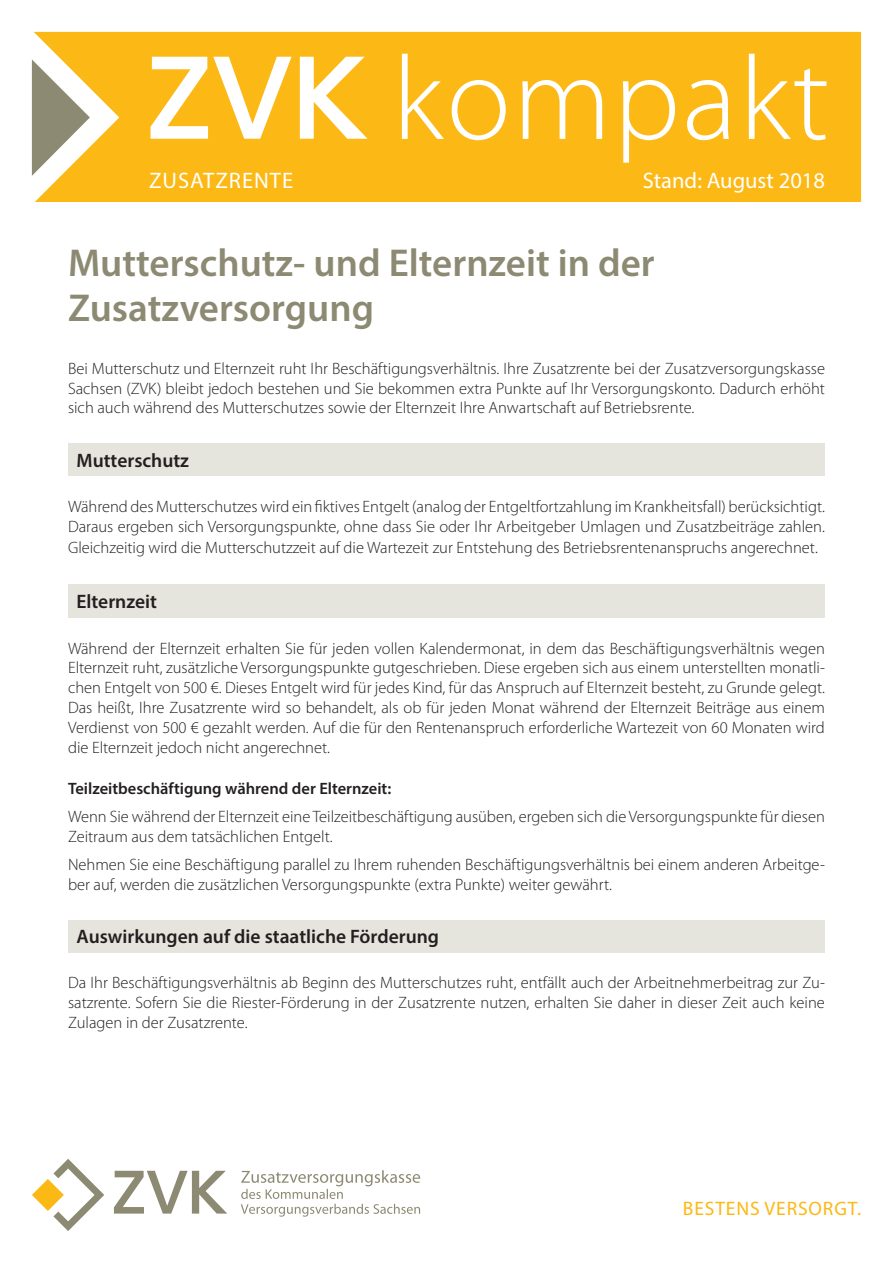
<style>
.page{position:relative;width:893px;height:1263px;background:#fff}
.page>*{position:absolute;margin:0;border:0;box-sizing:border-box;transform-origin:0 0}
.Head01{font:600 39px/45px "Myriad Pro";color:#8c8a72}
.t1{font:22.5px "Myriad Pro";color:#fff}
.t2{font:22.5px "Myriad Pro";letter-spacing:.045em;color:#fff}
.Head02_Balken{font:600 19.5px "Myriad Pro";color:#231f20}
.t3{font:19.5px "Myriad Pro";letter-spacing:.045em;color:#fcb814}
.Fliesstext{font:300 16.5px/19.8px "Myriad Pro";color:#231f20;text-align:justify}
.Fliesstext-2{font:600 16.5px "Myriad Pro";color:#231f20}
</style>
<div class="page">
<svg style="left:32px;top:1159px;width:72px;height:72px"></svg>
<svg style="left:114px;top:1171px;width:113px;height:42px"></svg>
<svg style="left:241px;top:1170px;width:179px;height:47px"></svg>
<div style="left:34px;top:32px;width:827px;height:170px;background:#fcb814"></div>
<svg style="left:32px;top:59px;width:58px;height:117px"></svg>
<svg style="left:151px;top:57px;width:141px;height:82px"></svg>
<svg style="left:300px;top:57px;width:67px;height:82px"></svg>
<svg style="left:402px;top:54px;width:424px;height:109px;background:#fcc135"></svg>
<div style="left:68px;top:443px;width:757px;height:33px;background:#e5e4dd"></div>
<div style="left:68px;top:584px;width:757px;height:34px;background:#e5e4dd"></div>
<div style="left:68px;top:920px;width:757px;height:32px;background:#e5e4dd"></div>
<p class="t2" style="left:149px;top:166px;width:146px">ZUSATZRENTE</p>
<p class="t1" style="left:643px;top:166px;width:184px">Stand: August 2018</p>
<p class="Head01" style="left:68px;top:239px;width:588px">Mutterschutz- und Elternzeit in der<br>Zusatzversorgung</p>
<p class="Fliesstext" style="left:68px;top:358px;width:758px">Bei Mutterschutz und Elternzeit ruht Ihr Beschäftigungsverhältnis. Ihre Zusatzrente bei der Zusatzversorgungskasse Sachsen (ZVK) bleibt jedoch bestehen und Sie bekommen extra Punkte auf Ihr Versorgungskonto. Dadurch erhöht sich auch während des Mutterschutzes sowie der Elternzeit Ihre Anwartschaft auf Betriebsrente.</p>
<p class="Head02_Balken" style="left:77px;top:448px;width:114px">Mutterschutz</p>
<p class="Fliesstext" style="left:68px;top:496px;width:758px">Während des Mutterschutzes wird ein fiktives Entgelt (analog der Entgeltfortzahlung im Krankheitsfall) berücksichtigt.<br>Daraus ergeben sich Versorgungspunkte, ohne dass Sie oder Ihr Arbeitgeber Umlagen und Zusatzbeiträge zahlen.</p>
<p class="Fliesstext" style="left:68px;top:538px;width:751px">Gleichzeitig wird die Mutterschutzzeit auf die Wartezeit zur Entstehung des Betriebsrentenanspruchs angerechnet.</p>
<p class="Head02_Balken" style="left:77px;top:589px;width:82px">Elternzeit</p>
<p class="Fliesstext" style="left:68px;top:638px;width:758px">Während der Elternzeit erhalten Sie für jeden vollen Kalendermonat, in dem das Beschäftigungsverhältnis wegen Elternzeit ruht, zusätzliche Versorgungspunkte gutgeschrieben. Diese ergeben sich aus einem unterstellten monatli&shy;chen Entgelt von 500 €. Dieses Entgelt wird für jedes Kind, für das Anspruch auf Elternzeit besteht, zu Grunde gelegt.<br>Das heißt, Ihre Zusatzrente wird so behandelt, als ob für jeden Monat während der Elternzeit Beiträge aus einem Verdienst von 500 € gezahlt werden. Auf die für den Rentenanspruch erforderliche Wartezeit von 60 Monaten wird die Elternzeit jedoch nicht angerechnet.</p>
<p class="Fliesstext-2" style="left:68px;top:778px;width:325px">Teilzeitbeschäftigung während der Elternzeit:</p>
<p class="Fliesstext" style="left:68px;top:806px;width:758px">Wenn Sie während der Elternzeit eine Teilzeitbeschäftigung ausüben, ergeben sich die Versorgungspunkte für diesen<br>Zeitraum aus dem tatsächlichen Entgelt.</p>
<p class="Fliesstext" style="left:68px;top:854px;width:758px">Nehmen Sie eine Beschäftigung parallel zu Ihrem ruhenden Beschäftigungsverhältnis bei einem anderen Arbeitge&shy;ber auf, werden die zusätzlichen Versorgungspunkte (extra Punkte) weiter gewährt.</p>
<p class="Head02_Balken" style="left:77px;top:924px;width:364px">Auswirkungen auf die staatliche Förderung</p>
<p class="Fliesstext" style="left:68px;top:973px;width:758px">Da Ihr Beschäftigungsverhältnis ab Beginn des Mutterschutzes ruht, entfällt auch der Arbeitnehmerbeitrag zur Zu&shy;satzrente. Sofern Sie die Riester-Förderung in der Zusatzrente nutzen, erhalten Sie daher in dieser Zeit auch keine Zulagen in der Zusatzrente.</p>
<p class="t3" style="left:683px;top:1196px;width:180px">BESTENS VERSORGT.</p>
</div>
